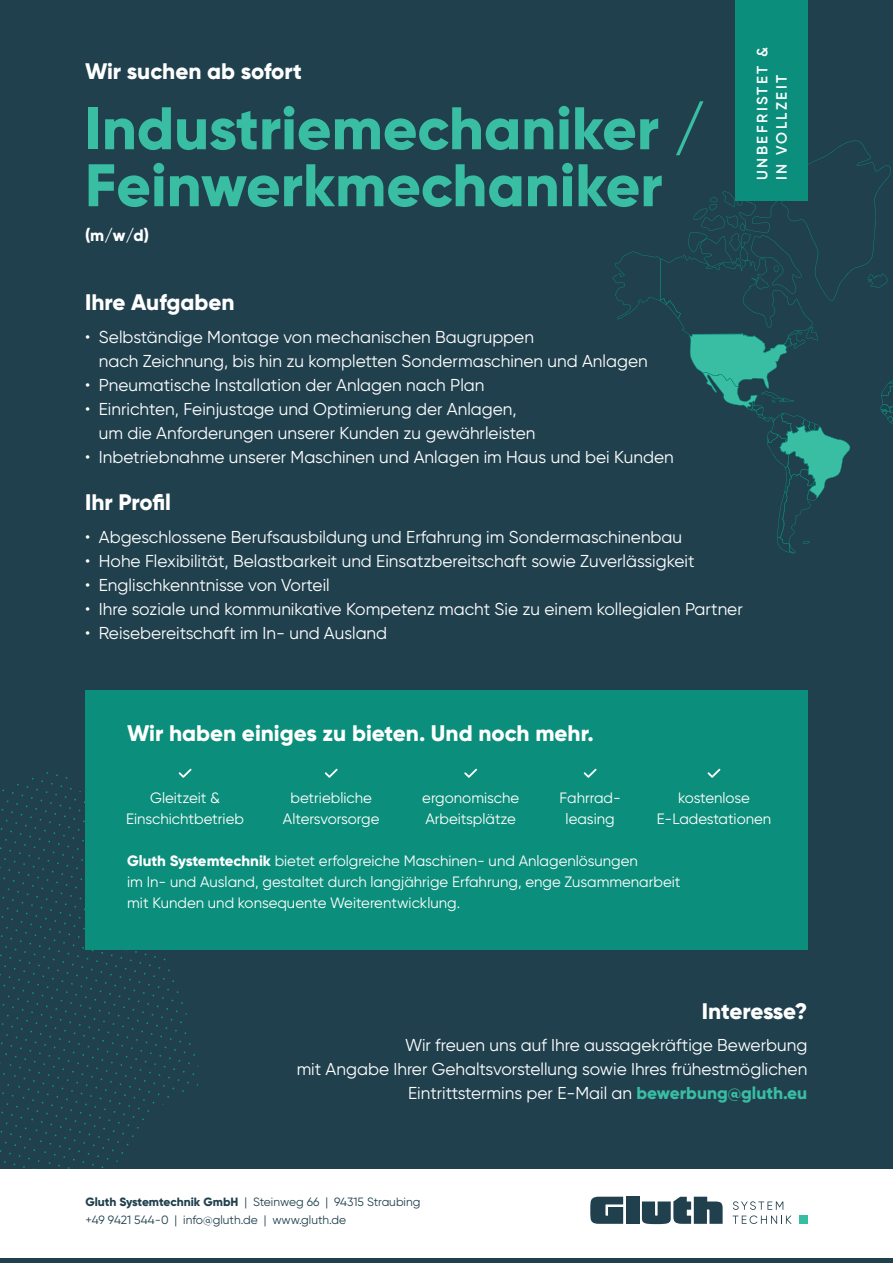
<style>
.page{position:relative;width:893px;height:1263px;background:#fff}
.page>*{position:absolute;margin:0;border:0;box-sizing:border-box;transform-origin:0 0}
.t1{font:800 60px/57px "Gilroy";color:#39bda3}
.t2{font:800 22.5px "Gilroy";color:#fff}
.t3{font:17.25px/24px "Gilroy";color:#fff}
.t4{font:800 16.5px "Gilroy";color:#fff}
.t5{font:15px/21px "Gilroy";color:#fff;text-align:center}
.t6{font:600 15px/19.5px "Gilroy";letter-spacing:.16em;color:#fff}
.t7{font:12px/18px "Gilroy";color:#20404d}
.s1{font-weight:800}
.s2{font-weight:800;color:#39bda3}
</style>
<div class="page">
<div style="left:0;top:0;width:892px;height:1169px;background:#20404d"></div>
<svg style="left:732px;top:1201px;width:59px;height:23px"></svg>
<div style="left:799px;top:1216px;width:8px;height:8px;background:#36bda2"></div>
<div style="left:626px;top:1197px;width:13px;height:27px;background:#20404d"></div>
<svg style="left:642px;top:1197px;width:80px;height:27px"></svg>
<svg style="left:590px;top:1197px;width:33px;height:27px"></svg>
<div style="left:0;top:1258px;width:892px;height:5px;background:#20404d"></div>
<svg style="left:612px;top:141px;width:281px;height:412px"></svg>
<div style="left:735px;top:0;width:72px;height:201px;background:#0b8e7b"></div>
<div style="left:85px;top:690px;width:722px;height:259px;background:#0b8e7b"></div>
<svg style="left:0;top:768px;width:201px;height:401px"></svg>
<svg style="left:325px;top:769px;width:12px;height:9px"></svg>
<svg style="left:464px;top:769px;width:13px;height:9px"></svg>
<svg style="left:583px;top:769px;width:13px;height:9px"></svg>
<svg style="left:707px;top:769px;width:13px;height:9px"></svg>
<h2 class="t2" style="left:85px;top:61px;width:218px">Wir suchen ab sofort</h2>
<h1 class="t1" style="left:85px;top:103px;width:621px">Industriemechaniker /<br>Feinwerkmechaniker</h1>
<p class="t4" style="left:85px;top:228px;width:65px">(m/w/d)</p>
<p class="t6" style="left:753px;top:180px;width:134px;rotate:-90deg">UNBEFRISTET &amp;<br>IN VOLLZEIT</p>
<h2 class="t2" style="left:85px;top:292px;width:151px">Ihre Aufgaben</h2>
<p class="t3" style="left:99px;top:326px;width:550px;text-indent:-14px">• Selbständige Montage von mechanischen Baugruppen<br>nach Zeichnung, bis hin zu kompletten Sondermaschinen und Anlagen</p>
<p class="t3" style="left:85px;top:374px;width:401px">• Pneumatische Installation der Anlagen nach Plan</p>
<p class="t3" style="left:99px;top:398px;width:438px;text-indent:-14px">• Einrichten, Feinjustage und Optimierung der Anlagen, um die Anforderungen unserer Kunden zu gewährleisten</p>
<p class="t3" style="left:85px;top:446px;width:590px">• Inbetriebnahme unserer Maschinen und Anlagen im Haus und bei Kunden</p>
<h2 class="t2" style="left:85px;top:492px;width:87px">Ihr Profil</h2>
<p class="t3" style="left:85px;top:526px;width:598px">• Abgeschlossene Berufsausbildung und Erfahrung im Sondermaschinenbau</p>
<p class="t3" style="left:85px;top:550px;width:611px">• Hohe Flexibilität, Belastbarkeit und Einsatzbereitschaft sowie Zuverlässigkeit</p>
<p class="t3" style="left:85px;top:574px;width:246px">• Englischkenntnisse von Vorteil</p>
<p class="t3" style="left:85px;top:598px;width:659px">• Ihre soziale und kommunikative Kompetenz macht Sie zu einem kollegialen Partner</p>
<p class="t3" style="left:85px;top:622px;width:304px">• Reisebereitschaft im In- und Ausland</p>
<h2 class="t2" style="left:127px;top:723px;width:468px">Wir haben einiges zu bieten. Und noch mehr.</h2>
<p class="t5" style="left:126px;top:788px;width:119px">Gleitzeit &amp;<br>Einschichtbetrieb</p>
<p class="t5" style="left:283px;top:788px;width:98px">betriebliche<br>Altersvorsorge</p>
<p class="t5" style="left:422px;top:788px;width:98px;text-align:left">ergonomische<br>Arbeitsplätze</p>
<p class="t5" style="left:559px;top:789px;width:63px">Fahrrad&shy;leasing</p>
<p class="t5" style="left:656px;top:789px;width:116px">kostenlose<br>E-Ladestationen</p>
<p class="t5" style="left:127px;top:851px;width:555px;text-align:left"><span class="s1">Gluth Systemtechnik</span> bietet erfolgreiche Maschinen- und Anlagenlösungen<br>im In- und Ausland, gestaltet durch langjährige Erfahrung, enge Zusammenarbeit mit Kunden und konsequente Weiterentwicklung.</p>
<h2 class="t2" style="left:701px;top:1001px;width:107px">Interesse?</h2>
<p class="t3" style="left:297px;top:1034px;width:512px;text-align:right">Wir freuen uns auf Ihre aussagekräftige Bewerbung<br>mit Angabe Ihrer Gehaltsvorstellung sowie Ihres frühestmöglichen<br>Eintrittstermins per E-Mail an <span class="s2">bewerbung@gluth.eu</span></p>
<p class="t7" style="left:85px;top:1194px;width:336px"><span class="s1">Gluth Systemtechnik GmbH</span> | Steinweg 66 | 94315 Straubing +49 9421 544-0 | info@gluth.de | www.gluth.de</p>
</div>
